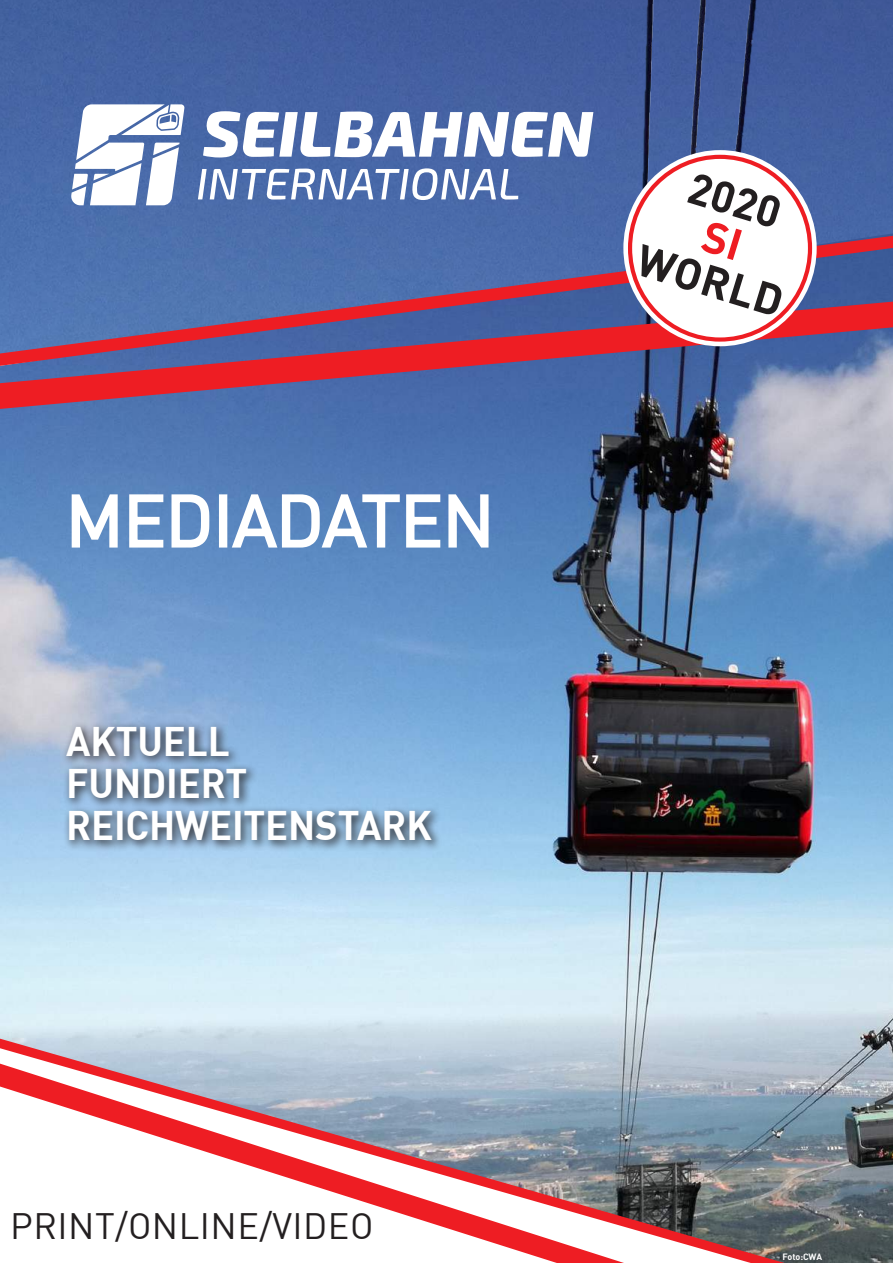
<style>
.page{position:relative;width:893px;height:1263px;background:#fff}
.page>*{position:absolute;margin:0;border:0;box-sizing:border-box;transform-origin:0 0}
.t1{font:70.5px "DIN";color:#fff}
.t2{font:700 43.5px "DIN";color:#231f20}
.t3{font:700 40.5px/42px "DIN";letter-spacing:-.005em;color:#fff;scale:.94 1}
.t4{font:36px "DIN";letter-spacing:.015em;color:#231f20}
.t5{font:700 9px "DIN";letter-spacing:-.01em;color:#fff}
</style>
<div class="page">
<img style="left:0;top:0;width:893px;height:233px">
<img style="left:0;top:233px;width:893px;height:1030px">
<svg style="left:0;top:236px;width:893px;height:66px;background:#5668a2"></svg>
<svg style="left:0;top:302px;width:893px;height:107px;background:#7d5883"></svg>
<div style="left:61px;top:721px;width:382px;height:131px;background:#231f20;opacity:.8"></div>
<svg style="left:0;top:1039px;width:784px;height:224px;background:#9ba0aa"></svg>
<svg style="left:0;top:1063px;width:624px;height:200px"></svg>
<svg style="left:70px;top:493px;width:49px;height:56px"></svg>
<svg style="left:128px;top:492px;width:83px;height:57px"></svg>
<div style="left:219px;top:494px;width:8px;height:54px;border:3px solid #fff"></div>
<svg style="left:230px;top:492px;width:260px;height:58px"></svg>
<svg style="left:203px;top:111px;width:297px;height:46px"></svg>
<svg style="left:198px;top:168px;width:320px;height:32px"></svg>
<svg style="left:71px;top:104px;width:114px;height:101px"></svg>
<img style="left:500px;top:0;width:393px;height:198px">
<div style="left:623px;top:150px;width:194px;height:196px;background:#fff;border-radius:50%"></div>
<div style="left:628px;top:155px;width:184px;height:187px;border:4px solid #ee1d23;border-radius:50%"></div>
<h1 class="t1" style="left:66px;top:477px;width:430px">MEDIADATEN</h1>
<p class="t3" style="left:66px;top:719px;width:390px">AKTUELL<br>FUNDIERT<br>REICHWEITENSTARK</p>
<p class="t2" style="left:698px;top:159px;width:96px;rotate:17deg">2020</p>
<p class="t2" style="left:646px;top:231px;width:152px;rotate:17deg">WORLD</p>
<p class="t4" style="left:10px;top:1204px;width:365px">PRINT/ONLINE/VIDEO</p>
<p class="t5" style="left:782px;top:1251px;width:41px">Foto:CWA</p>
</div>
